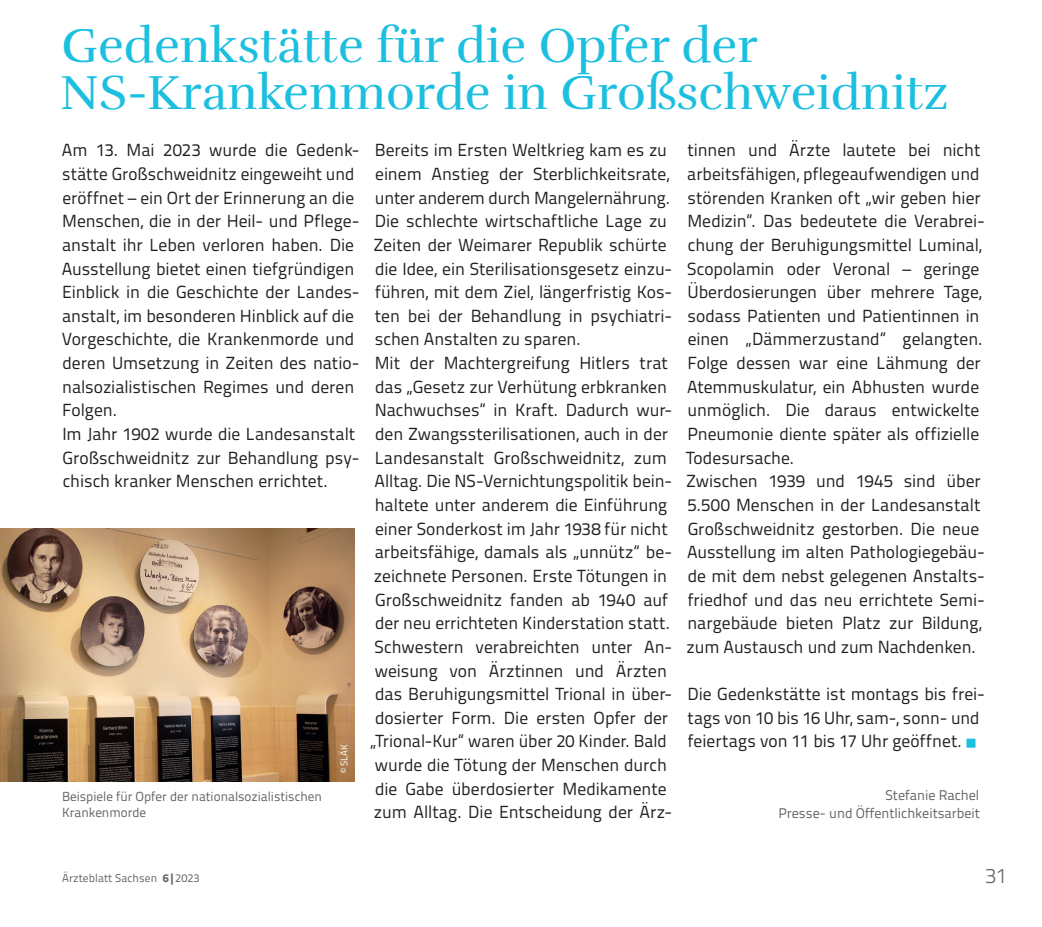
<style>
.page{position:relative;width:1042px;height:927px;background:#fff}
.page>*{position:absolute;margin:0;border:0;box-sizing:border-box;transform-origin:0 0}
.t1{font:49px/47.2px "Rufina";color:#1cbfdf}
.t2{font:300 21px "Titillium Text";color:#636366}
.t3{font:17.5px/23.6px "Titillium Text";color:#231f20}
.t4{font:14px/17.5px "Titillium Text";color:#636366;text-align:right}
.t5{font:13.12px/15.8px "Titillium Text";color:#636366}
.t6{font:11.38px "Titillium Text";letter-spacing:.01em;color:#636366}
.t7{font:9.62px "Titillium Text";color:#fff}
.s1{font-family:"Source Sans Variable";font-size:11.38px;color:#1cbfdf}
.s2{font-weight:800}
</style>
<div class="page">
<img style="left:0;top:528px;width:355px;height:253px">
<h1 class="t1" style="left:60px;top:22px;width:890px">Gedenkstätte für die Opfer der<br>NS-Krankenmorde in Großschweidnitz</h1>
<p class="t3" style="left:62px;top:137px;width:299px">Am 13. Mai 2023 wurde die Gedenk&shy;stätte Großschweidnitz eingeweiht und eröffnet – ein Ort der Erinnerung an die Menschen, die in der Heil- und Pflege&shy;anstalt ihr Leben verloren haben. Die Ausstellung bietet einen tiefgründigen Einblick in die Geschichte der Landes&shy;anstalt, im besonderen Hinblick auf die Vorgeschichte, die Krankenmorde und deren Umsetzung in Zeiten des natio&shy;nalsozialistischen Regimes und deren Folgen.<br>Im Jahr 1902 wurde die Landesanstalt Großschweidnitz zur Behandlung psy&shy;chisch kranker Menschen errichtet.</p>
<p class="t3" style="left:370px;top:137px;width:303px">Bereits im Ersten Weltkrieg kam es zu einem Anstieg der Sterblichkeitsrate, unter anderem durch Mangelernährung.<br>Die schlechte wirtschaftliche Lage zu Zeiten der Weimarer Republik schürte die Idee, ein Sterilisationsgesetz einzu&shy;führen, mit dem Ziel, längerfristig Kos&shy;ten bei der Behandlung in psychiatri&shy;schen Anstalten zu sparen.<br>Mit der Machtergreifung Hitlers trat das „Gesetz zur Verhütung erbkranken Nachwuchses“ in Kraft. Dadurch wur&shy;den Zwangssterilisationen, auch in der Landesanstalt Großschweidnitz, zum Alltag. Die NS-Vernichtungspolitik bein&shy;haltete unter anderem die Einführung einer Sonderkost im Jahr 1938 für nicht arbeitsfähige, damals als „unnütz“ be-- zeichnete Personen. Erste Tötungen in Großschweidnitz fanden ab 1940 auf der neu errichteten Kinderstation statt.<br>Schwestern verabreichten unter An-- weisung von Ärztinnen und Ärzten das Beruhigungsmittel Trional in über&shy;dosierter Form. Die ersten Opfer der „Trional-Kur“ waren über 20 Kinder. Bald wurde die Tötung der Menschen durch die Gabe überdosierter Medikamente zum Alltag. Die Entscheidung der Ärz-</p>
<p class="t3" style="left:686px;top:137px;width:300px">tinnen und Ärzte lautete bei nicht arbeitsfähigen, pflegeaufwendigen und störenden Kranken oft „wir geben hier Medizin“. Das bedeutete die Verabrei&shy;chung der Beruhigungsmittel Luminal, Scopolamin oder Veronal – geringe Überdosierungen über mehrere Tage, sodass Patienten und Patientinnen in einen „Dämmerzustand“ gelangten.<br>Folge dessen war eine Lähmung der Atemmuskulatur, ein Abhusten wurde unmöglich. Die daraus entwickelte Pneumonie diente später als offizielle Todesursache.<br>Zwischen 1939 und 1945 sind über 5.500 Menschen in der Landesanstalt Großschweidnitz gestorben. Die neue Ausstellung im alten Pathologiegebäu&shy;de mit dem nebst gelegenen Anstalts&shy;friedhof und das neu errichtete Semi&shy;nargebäude bieten Platz zur Bildung, zum Austausch und zum Nachdenken.</p>
<p class="t3" style="left:687px;top:681px;width:299px">Die Gedenkstätte ist montags bis frei&shy;tags von 10 bis 16 Uhr, sam-, sonn- und feiertags von 11 bis 17 Uhr geöffnet. <span class="s1">■</span></p>
<p class="t4" style="left:778px;top:785px;width:203px">Stefanie Rachel<br>Presse- und Öffentlichkeitsarbeit</p>
<p class="t7" style="left:337px;top:772px;width:30px;rotate:-90deg">© SLÄK</p>
<p class="t5" style="left:62px;top:787px;width:261px">Beispiele für Opfer der nationalsozialistischen<br>Krankenmorde</p>
<p class="t6" style="left:62px;top:869px;width:139px">Ärzteblatt Sachsen <span class="s2">6|</span>2023</p>
<p class="t2" style="left:985px;top:859px;width:24px">31</p>
</div>
